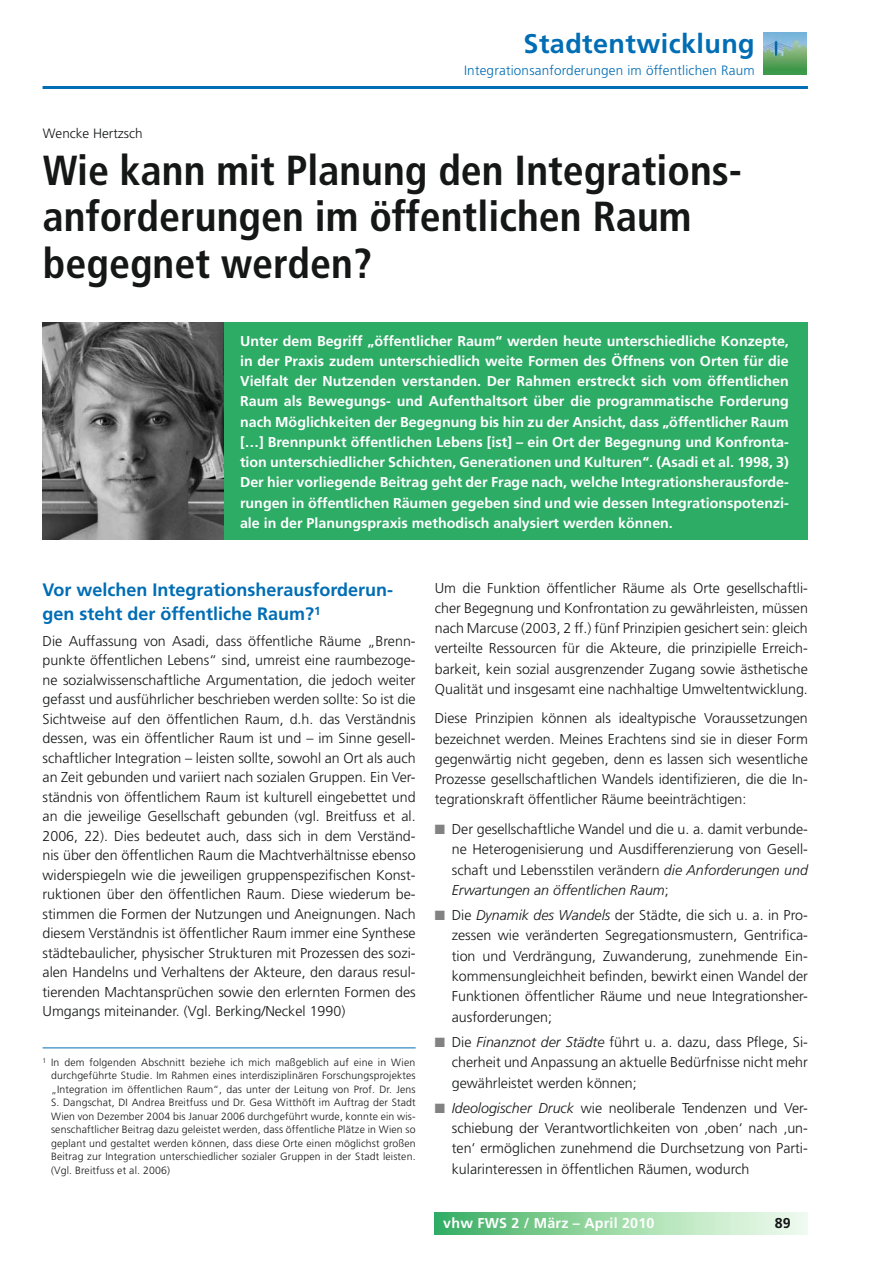
<style>
.page{position:relative;width:893px;height:1263px;background:#fff}
.page>*{position:absolute;margin:0;border:0;box-sizing:border-box;transform-origin:0 0}
.t1{font:700 condensed 42px/46.5px "Frutiger LT";color:#151616}
.t2{font:700 27px "Frutiger LT";letter-spacing:.015em;color:#006db4}
.t3{font:700 18px/24px "Frutiger LT";color:#006db4}
.t4{font:300 14.25px/19.5px "Frutiger LT";color:#151616;text-align:justify}
.t5{font:700 14.25px/20.2px "Frutiger LT";color:#fff;text-align:justify}
.t6{font:italic 300 14.25px "Frutiger";color:#151616}
.t7{font:700 14.25px "Frutiger LT";color:#151616}
.t8{font:300 13.5px "Frutiger LT";letter-spacing:.015em;color:#006db4}
.t9{font:300 13.5px "Frutiger CE";color:#151616}
.t10{font:300 10.5px/13.5px "Frutiger LT";letter-spacing:.015em;color:#151616;text-align:justify}
.s1{font-family:"Frutiger";font-style:italic}
.s2{font-family:"Frutiger LT";font-style:normal}
</style>
<div class="page">
<hr style="left:43px;top:86px;width:765px;height:3px;background:#006eb4">
<div style="left:435px;top:1213px;width:373px;height:21px;background:linear-gradient(to right,#3fb163,#fbfff2)"></div>
<img style="left:764px;top:32px;width:42px;height:43px">
<hr style="left:43px;top:1048px;width:373px;height:1px;background:#006eb4">
<div style="left:43px;top:323px;width:765px;height:217px;background:#2dac66"></div>
<img style="left:43px;top:323px;width:180px;height:217px">
<h2 class="t2" style="left:524px;top:33px;width:233px">Stadtentwicklung</h2>
<p class="t8" style="left:464px;top:65px;width:292px">Integrationsanforderungen im öffentlichen Raum</p>
<p class="t9" style="left:43px;top:128px;width:101px">Wencke Hertzsch</p>
<h1 class="t1" style="left:43px;top:150px;width:701px">Wie kann mit Planung den Integrations&shy;anforderungen im öffentlichen Raum begegnet werden?</h1>
<p class="t5" style="left:240px;top:332px;width:550px">Unter dem Begriff „öffentlicher Raum“ werden heute unterschiedliche Konzepte, in der Praxis zudem unterschiedlich weite Formen des Öffnens von Orten für die Vielfalt der Nutzenden verstanden. Der Rahmen erstreckt sich vom öffentlichen Raum als Bewegungs- und Aufenthaltsort über die programmatische Forderung nach Möglichkeiten der Begegnung bis hin zu der Ansicht, dass „öffentlicher Raum […] Brennpunkt öffentlichen Lebens [ist] – ein Ort der Begegnung und Konfronta&shy;tion unterschiedlicher Schichten, Generationen und Kulturen“. (Asadi et al. 1998, 3)<br>Der hier vorliegende Beitrag geht der Frage nach, welche Integrationsherausforde&shy;rungen in öffentlichen Räumen gegeben sind und wie dessen Integrationspotenzi&shy;ale in der Planungspraxis methodisch analysiert werden können.</p>
<p class="t3" style="left:43px;top:579px;width:352px">Vor welchen Integrationsherausforderun&shy;gen steht der öffentliche Raum?<sup>1</sup></p>
<p class="t4" style="left:43px;top:632px;width:375px">Die Auffassung von Asadi, dass öffentliche Räume „Brenn&shy;punkte öffentlichen Lebens“ sind, umreist eine raumbezoge&shy;ne sozialwissenschaftliche Argumentation, die jedoch weiter gefasst und ausführlicher beschrieben werden sollte: So ist die Sichtweise auf den öffentlichen Raum, d.h. das Verständnis dessen, was ein öffentlicher Raum ist und – im Sinne gesell&shy;schaftlicher Integration – leisten sollte, sowohl an Ort als auch an Zeit gebunden und variiert nach sozialen Gruppen. Ein Ver&shy;ständnis von öffentlichem Raum ist kulturell eingebettet und an die jeweilige Gesellschaft gebunden (vgl. Breitfuss et al.<br>2006, 22). Dies bedeutet auch, dass sich in dem Verständ&shy;nis über den öffentlichen Raum die Machtverhältnisse ebenso widerspiegeln wie die jeweiligen gruppenspezifischen Konst&shy;ruktionen über den öffentlichen Raum. Diese wiederum be&shy;stimmen die Formen der Nutzungen und Aneignungen. Nach diesem Verständnis ist öffentlicher Raum immer eine Synthese städtebaulicher, physischer Strukturen mit Prozessen des sozi&shy;alen Handelns und Verhaltens der Akteure, den daraus resul&shy;tierenden Machtansprüchen sowie den erlernten Formen des Umgangs miteinander. (Vgl. Berking/Neckel 1990)</p>
<p class="t10" style="left:51px;top:1056px;width:366px;text-indent:-9px"><sup>1</sup> In dem folgenden Abschnitt beziehe ich mich maßgeblich auf eine in Wien durchgeführte Studie. Im Rahmen eines interdisziplinären Forschungsprojektes „Integration im öffentlichen Raum“, das unter der Leitung von Prof. Dr. Jens S. Dangschat, DI Andrea Breitfuss und Dr. Gesa Witthöft im Auftrag der Stadt Wien von Dezember 2004 bis Januar 2006 durchgeführt wurde, konnte ein wis&shy;senschaftlicher Beitrag dazu geleistet werden, dass öffentliche Plätze in Wien so geplant und gestaltet werden können, dass diese Orte einen möglichst großen Beitrag zur Integration unterschiedlicher sozialer Gruppen in der Stadt leisten. (Vgl. Breitfuss et al. 2006)</p>
<p class="t4" style="left:435px;top:579px;width:375px;line-height:20.1px">Um die Funktion öffentlicher Räume als Orte gesellschaftli&shy;cher Begegnung und Konfrontation zu gewährleisten, müssen nach Marcuse (2003, 2 ff.) fünf Prinzipien gesichert sein: gleich verteilte Ressourcen für die Akteure, die prinzipielle Erreich&shy;barkeit, kein sozial ausgrenzender Zugang sowie ästhetische Qualität und insgesamt eine nachhaltige Umweltentwicklung.</p>
<p class="t4" style="left:435px;top:710px;width:375px;line-height:20.1px">Diese Prinzipien können als idealtypische Voraussetzungen bezeichnet werden. Meines Erachtens sind sie in dieser Form gegenwärtig nicht gegeben, denn es lassen sich wesentliche Prozesse gesellschaftlichen Wandels identifizieren, die die In&shy;tegrationskraft öffentlicher Räume beeinträchtigen:</p>
<p class="t4" style="left:452px;top:820px;width:358px;line-height:20.2px">Der gesellschaftliche Wandel und die u. a. damit verbunde&shy;ne Heterogenisierung und Ausdifferenzierung von Gesell&shy;schaft und Lebensstilen verändern <span class="s1">die Anforderungen und</span></p>
<p class="t6" style="left:452px;top:884px;width:218px">Erwartungen an öffentlichen Raum<span class="s2">;</span></p>
<p class="t4" style="left:452px;top:906px;width:358px;line-height:20.2px">Die <span class="s1">Dynamik des Wandels</span> der Städte, die sich u. a. in Pro&shy;zessen wie veränderten Segregationsmustern, Gentrifica&shy;tion und Verdrängung, Zuwanderung, zunehmende Ein&shy;kommensungleichheit befinden, bewirkt einen Wandel der Funktionen öffentlicher Räume und neue Integrationsher&shy;ausforderungen;</p>
<p class="t4" style="left:452px;top:1033px;width:358px;line-height:20.2px">Die <span class="s1">Finanznot der Städte</span> führt u. a. dazu, dass Pflege, Si&shy;cherheit und Anpassung an aktuelle Bedürfnisse nicht mehr gewährleistet werden können;</p>
<p class="t4" style="left:452px;top:1099px;width:358px;line-height:20.2px"><span class="s1">Ideologischer Druck</span> wie neoliberale Tendenzen und Ver&shy;schiebung der Verantwortlichkeiten von ‚oben‘ nach ‚un&shy;ten‘ ermöglichen zunehmend die Durchsetzung von Parti&shy;kularinteressen in öffentlichen Räumen, wodurch</p>
<p class="t5" style="left:443px;top:1214px;width:213px">vhw FWS 2 / März – April 2010</p>
<p class="t7" style="left:775px;top:1217px;width:18px">89</p>
</div>
